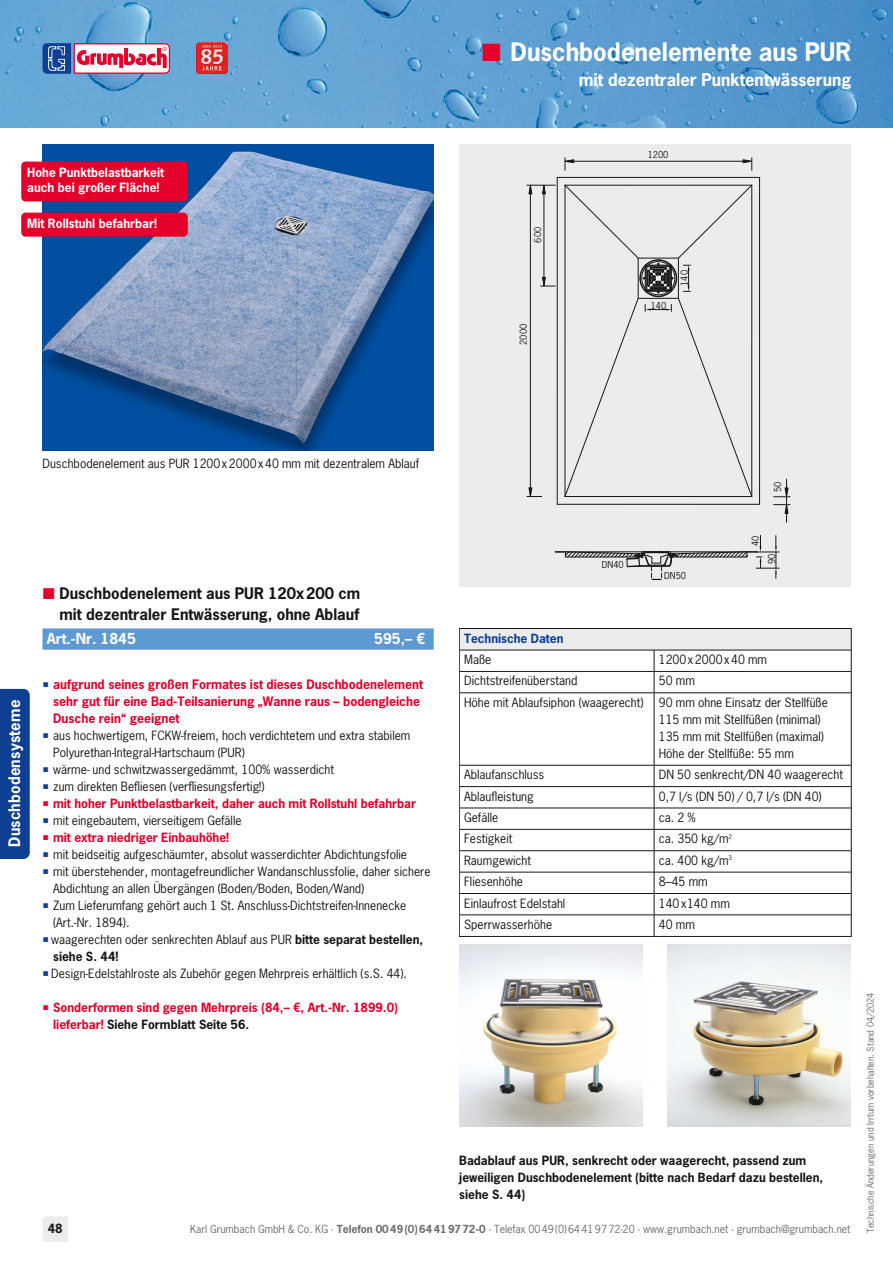
<style>
.page{position:relative;width:893px;height:1263px;background:#fff}
.page>*{position:absolute;margin:0;border:0;box-sizing:border-box;transform-origin:0 0}
.t1{font:700 24px "News Gothic Std";color:#fff}
.t2{font:700 16.5px "News Gothic Std";color:#fff}
.t3{font:700 15px/21px "News Gothic Std";color:#181716}
.t4{font:700 15px "News Gothic Std";letter-spacing:.015em;color:#fff}
.t5{font:700 14.25px "News Gothic Std";color:#fff}
.t6{font:700 12.3px/17px "News Gothic Std";color:#e4002b}
.t7{font:12px/17px "News Gothic Std";color:#181716}
.t8{font:700 12px/17px "News Gothic Std";color:#e4002b}
.t9{font:700 12px/17px "News Gothic Std";color:#181716}
.t10{font:700 12px/15.5px "News Gothic Std";color:#fff}
.t11{font:700 12px "News Gothic Std";color:#0f3f93}
.t12{font:10.5px "News Gothic Std";color:#6e6e6e}
.t13{font:9px "News Gothic Std";color:#6e6e6e}
.t14{font:9px "News Gothic Std";color:#181716}
.t15{font:9px "News Gothic Std";color:#161318}
.s1{color:#0f3f93}
.s2{font-weight:700}
.s3{color:#181716}
</style>
<div class="page">
<svg style="left:43px;top:1216px;width:25px;height:26px"></svg>
<img style="left:0;top:0;width:892px;height:128px">
<img style="left:197px;top:43px;width:31px;height:30px">
<svg style="left:43px;top:43px;width:127px;height:31px"></svg>
<img style="left:43px;top:145px;width:391px;height:306px">
<div style="left:459px;top:628px;width:392px;height:22px;background:#ececec"></div>
<div style="left:459px;top:628px;width:392px;height:308px;border:1px solid #181716"></div>
<hr style="left:654px;top:650px;width:1px;height:286px;background:#181716">
<hr style="left:460px;top:650px;width:391px;height:1px;background:#181716">
<hr style="left:460px;top:671px;width:194px;height:1px;background:#181716">
<hr style="left:654px;top:671px;width:197px;height:1px;background:#181716">
<hr style="left:460px;top:692px;width:194px;height:1px;background:#181716">
<hr style="left:654px;top:692px;width:197px;height:1px;background:#181716">
<hr style="left:460px;top:765px;width:194px;height:1px;background:#181716">
<hr style="left:654px;top:765px;width:197px;height:1px;background:#181716">
<hr style="left:460px;top:786px;width:194px;height:1px;background:#181716">
<hr style="left:654px;top:786px;width:197px;height:1px;background:#181716">
<hr style="left:460px;top:808px;width:194px;height:1px;background:#181716">
<hr style="left:654px;top:808px;width:197px;height:1px;background:#181716">
<hr style="left:460px;top:829px;width:194px;height:1px;background:#181716">
<hr style="left:654px;top:829px;width:197px;height:1px;background:#181716">
<hr style="left:460px;top:850px;width:194px;height:1px;background:#181716">
<hr style="left:654px;top:850px;width:197px;height:1px;background:#181716">
<hr style="left:460px;top:872px;width:194px;height:1px;background:#181716">
<hr style="left:654px;top:872px;width:197px;height:1px;background:#181716">
<hr style="left:460px;top:893px;width:194px;height:1px;background:#181716">
<hr style="left:654px;top:893px;width:197px;height:1px;background:#181716">
<hr style="left:460px;top:915px;width:194px;height:1px;background:#181716">
<hr style="left:654px;top:915px;width:197px;height:1px;background:#181716">
<div style="left:43px;top:628px;width:391px;height:22px;background:#5d9ad3"></div>
<div style="left:459px;top:145px;width:391px;height:442px;background:#ececec"></div>
<svg style="left:555px;top:535px;width:224px;height:45px"></svg>
<hr style="left:759px;top:177px;width:1px;height:327px;background:#181716">
<hr style="left:557px;top:177px;width:203px;height:1px;background:#181716">
<hr style="left:557px;top:177px;width:1px;height:327px;background:#181716">
<hr style="left:557px;top:504px;width:202px;height:1px;background:#181716">
<svg style="left:774px;top:479px;width:16px;height:43px"></svg>
<hr style="left:574px;top:161px;width:169px;height:1px;background:#181716">
<svg style="left:564px;top:158px;width:10px;height:12px"></svg>
<svg style="left:743px;top:158px;width:10px;height:12px"></svg>
<hr style="left:530px;top:194px;width:1px;height:295px;background:#181716">
<svg style="left:527px;top:487px;width:15px;height:10px"></svg>
<svg style="left:564px;top:185px;width:188px;height:312px"></svg>
<hr style="left:544px;top:194px;width:1px;height:85px;background:#181716">
<svg style="left:540px;top:277px;width:15px;height:10px"></svg>
<svg style="left:527px;top:184px;width:28px;height:10px"></svg>
<div style="left:21px;top:162px;width:167px;height:39px;background:#e4002b;border-radius:4px"></div>
<div style="left:21px;top:213px;width:167px;height:24px;background:#e4002b;border-radius:4px"></div>
<img style="left:668px;top:944px;width:183px;height:183px">
<img style="left:459px;top:944px;width:183px;height:183px">
<div style="left:0;top:689px;width:30px;height:170px;background:#0f3f93"></div>
<svg style="left:483px;top:44px;width:17px;height:17px"></svg>
<p class="t10" style="left:27px;top:164px;width:138px">Hohe Punktbelastbarkeit auch bei großer Fläche!</p>
<p class="t10" style="left:27px;top:215px;width:131px">Mit Rollstuhl befahrbar!</p>
<h1 class="t1" style="left:511px;top:36px;width:342px">Duschbodenelemente aus PUR</h1>
<h2 class="t2" style="left:579px;top:69px;width:274px">mit dezentraler Punktentwässerung</h2>
<p class="t14" style="left:532px;top:243px;width:17px;rotate:-90deg">600</p>
<p class="t14" style="left:518px;top:345px;width:22px;rotate:-90deg">2000</p>
<p class="t14" style="left:648px;top:148px;width:22px">1200</p>
<p class="t14" style="left:651px;top:299px;width:17px">140</p>
<p class="t14" style="left:678px;top:286px;width:17px;rotate:-90deg">140</p>
<p class="t4" style="left:4px;top:847px;width:149px;rotate:-90deg">Duschbodensysteme</p>
<p class="t7" style="left:43px;top:455px;width:378px">Duschbodenelement aus PUR 1200 x 2000 x 40 mm mit dezentralem Ablauf</p>
<p class="t15" style="left:772px;top:492px;width:12px;rotate:-90deg">50</p>
<p class="t3" style="left:60px;top:582px;width:302px">Duschbodenelement aus PUR 120x 200 cm mit dezentraler Entwässerung, ohne Ablauf</p>
<p class="t5" style="left:47px;top:629px;width:91px">Art.-Nr. 1845</p>
<p class="t5" style="left:374px;top:629px;width:53px">595,– €</p>
<p class="t6" style="left:53px;top:676px;width:372px;text-indent:-11px"><span class="s1">○</span> aufgrund seines großen Formates ist dieses Duschbodenelement sehr gut für eine Bad-Teilsanierung „Wanne raus – bodengleiche<br>Dusche rein“ geeignet</p>
<p class="t7" style="left:53px;top:727px;width:359px;text-indent:-11px"><span class="s1">○</span> aus hochwertigem, FCKW-freiem, hoch verdichtetem und extra stabilem<br>Polyurethan-Integral-Hartschaum (PUR)</p>
<p class="t7" style="left:43px;top:761px;width:293px"><span class="s1">○</span> wärme- und schwitzwassergedämmt, 100% wasserdicht</p>
<p class="t7" style="left:43px;top:778px;width:224px"><span class="s1">○</span> zum direkten Befliesen (verfliesungsfertig!)</p>
<p class="t8" style="left:43px;top:795px;width:375px">○ mit hoher Punktbelastbarkeit, daher auch mit Rollstuhl befahrbar</p>
<p class="t7" style="left:43px;top:812px;width:201px"><span class="s1">○</span> mit eingebautem, vierseitigem Gefälle</p>
<p class="t8" style="left:43px;top:829px;width:188px">○ mit extra niedriger Einbauhöhe!</p>
<p class="t7" style="left:43px;top:846px;width:366px"><span class="s1">○</span> mit beidseitig aufgeschäumter, absolut wasserdichter Abdichtungsfolie</p>
<p class="t7" style="left:53px;top:863px;width:379px;text-indent:-11px"><span class="s1">○</span> mit überstehender, montagefreundlicher Wandanschlussfolie, daher sichere<br>Abdichtung an allen Übergängen (Boden/Boden, Boden/Wand)</p>
<p class="t7" style="left:53px;top:897px;width:355px;text-indent:-11px"><span class="s1">○</span> Zum Lieferumfang gehört auch 1 St. Anschluss-Dichtstreifen-Innenecke (Art.-Nr. 1894).</p>
<p class="t7" style="left:53px;top:931px;width:372px;text-indent:-11px"><span class="s1">○</span> waagerechten oder senkrechten Ablauf aus PUR <span class="s2">bitte separat bestellen, siehe S. 44!</span></p>
<p class="t7" style="left:43px;top:965px;width:366px"><span class="s1">○</span> Design-Edelstahlroste als Zubehör gegen Mehrpreis erhältlich (s.S. 44).</p>
<p class="t8" style="left:53px;top:999px;width:346px;text-indent:-11px">○ Sonderformen sind gegen Mehrpreis (84,– €, Art.-Nr. 1899.0) lieferbar! <span class="s3">Siehe Formblatt Seite 56.</span></p>
<p class="t14" style="left:602px;top:558px;width:23px">DN40</p>
<p class="t14" style="left:664px;top:570px;width:23px">DN50</p>
<p class="t14" style="left:749px;top:546px;width:12px;rotate:-90deg">40</p>
<p class="t14" style="left:766px;top:564px;width:12px;rotate:-90deg">90</p>
<p class="t11" style="left:464px;top:630px;width:101px">Technische Daten</p>
<p class="t7" style="left:464px;top:651px;width:29px">Maße</p>
<p class="t7" style="left:659px;top:651px;width:110px">1200 x 2000 x 40 mm</p>
<p class="t7" style="left:464px;top:672px;width:115px">Dichtstreifenüberstand</p>
<p class="t7" style="left:659px;top:672px;width:38px">50 mm</p>
<p class="t7" style="left:464px;top:694px;width:181px">Höhe mit Ablaufsiphon (waagerecht)</p>
<p class="t7" style="left:659px;top:694px;width:171px">90 mm ohne Einsatz der Stellfüße<br>115 mm mit Stellfüßen (minimal)<br>135 mm mit Stellfüßen (maximal)<br>Höhe der Stellfüße: 55 mm</p>
<p class="t7" style="left:464px;top:766px;width:82px">Ablaufanschluss</p>
<p class="t7" style="left:659px;top:766px;width:186px">DN 50 senkrecht/DN 40 waagerecht</p>
<p class="t7" style="left:464px;top:787px;width:71px">Ablaufleistung</p>
<p class="t7" style="left:659px;top:787px;width:164px">0,7 l/s (DN 50) / 0,7 l/s (DN 40)</p>
<p class="t7" style="left:464px;top:809px;width:36px">Gefälle</p>
<p class="t7" style="left:659px;top:809px;width:39px">ca. 2 %</p>
<p class="t7" style="left:464px;top:830px;width:50px">Festigkeit</p>
<p class="t7" style="left:659px;top:830px;width:75px">ca. 350 kg/m<sup>2</sup></p>
<p class="t7" style="left:464px;top:852px;width:69px">Raumgewicht</p>
<p class="t7" style="left:659px;top:852px;width:75px">ca. 400 kg/m<sup>3</sup></p>
<p class="t7" style="left:464px;top:873px;width:60px">Fliesenhöhe</p>
<p class="t7" style="left:659px;top:873px;width:50px">8–45 mm</p>
<p class="t7" style="left:464px;top:894px;width:103px">Einlaufrost Edelstahl</p>
<p class="t7" style="left:659px;top:894px;width:73px">140x 140 mm</p>
<p class="t7" style="left:464px;top:916px;width:90px">Sperrwasserhöhe</p>
<p class="t7" style="left:659px;top:916px;width:38px">40 mm</p>
<p class="t9" style="left:459px;top:1152px;width:365px">Badablauf aus PUR, senkrecht oder waagerecht, passend zum jeweiligen Duschbodenelement (bitte nach Bedarf dazu bestellen, siehe S. 44)</p>
<p class="t9" style="left:48px;top:1220px;width:16px">48</p>
<p class="t12" style="left:190px;top:1222px;width:662px">Karl Grumbach GmbH &amp; Co. KG · <span class="s2">Telefon 00 49 (0) 64 41 97 72-0</span> · Telefax 00 49 (0) 64 41 97 72-20 · www.grumbach.net · grumbach@grumbach.net</p>
<p class="t13" style="left:865px;top:1233px;width:242px;rotate:-90deg">Technische Änderungen und Irrtum vorbehalten. Stand 04/2024</p>
</div>
